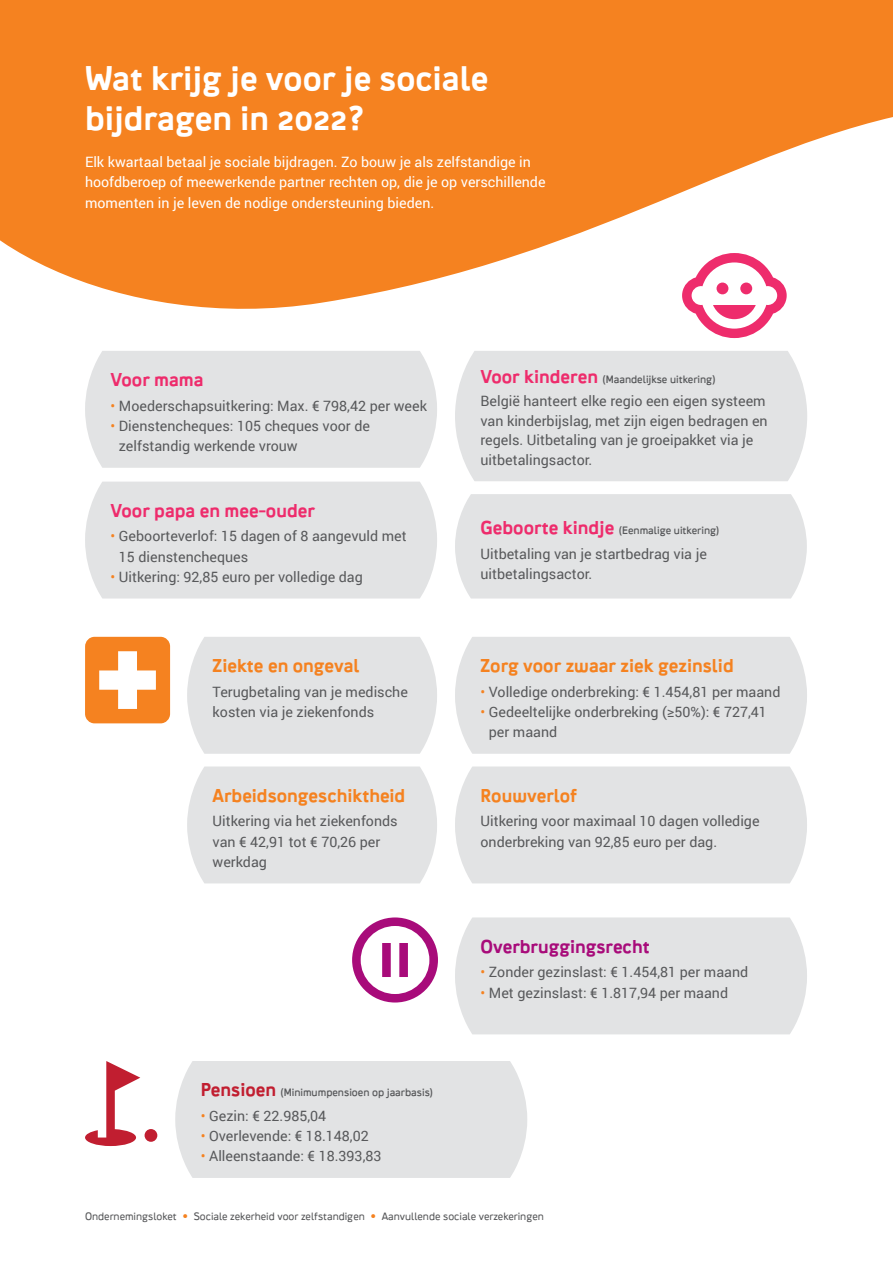
<style>
.page{position:relative;width:893px;height:1263px;background:#fff}
.page>*{position:absolute;margin:0;border:0;box-sizing:border-box;transform-origin:0 0}
.t1{font:33px/39.6px "Crank 8 Plus Two";color:#fff}
.t2{font:18px "Crank 8 Plus Two";color:#f58220}
.t3{font:18px "Crank 8 Plus Two";color:#ee2c6c}
.t4{font:18px "Crank 8 Plus Two";color:#a80b7a}
.t5{font:14.25px/20.2px "Roboto";color:#58595b}
.t6{font:14.25px/20.2px "Roboto";color:#fff}
.t7{font:10.5px "Crank 8";color:#58595b}
.t8{font:10.5px "Crank 8 Minus One";color:#58595b}
.s1{color:#f58220}
.s2{font-family:"Crank 8 Plus Two";font-size:18px;color:#c11e30}
.s3{font-family:"Crank 8 Plus Two";font-size:18px;color:#ee2c6c}
.s4{font-size:19.5px;color:#f58220}
</style>
<div class="page">
<svg style="left:0;top:0;width:893px;height:309px;fill:#f58220"></svg>
<div style="left:85px;top:351px;width:352px;height:117px;background:#e2e3e4"></div>
<div style="left:187px;top:637px;width:250px;height:117px;background:#e2e3e4"></div>
<div style="left:455px;top:637px;width:352px;height:117px;background:#e2e3e4"></div>
<div style="left:455px;top:917px;width:352px;height:117px;background:#e2e3e4"></div>
<div style="left:175px;top:1061px;width:352px;height:117px;background:#e2e3e4"></div>
<div style="left:187px;top:766px;width:250px;height:117px;background:#e2e3e4"></div>
<div style="left:455px;top:766px;width:352px;height:117px;background:#e2e3e4"></div>
<div style="left:85px;top:482px;width:352px;height:116px;background:#e2e3e4"></div>
<div style="left:455px;top:351px;width:352px;height:130px;background:#e2e3e4"></div>
<div style="left:455px;top:494px;width:352px;height:104px;background:#e2e3e4"></div>
<svg style="left:682px;top:253px;width:105px;height:85px"></svg>
<svg style="left:85px;top:637px;width:85px;height:86px"></svg>
<svg style="left:352px;top:917px;width:86px;height:85px"></svg>
<div style="left:145px;top:1129px;width:12px;height:13px;background:#c11e30;border-radius:50%"></div>
<svg style="left:85px;top:1061px;width:55px;height:85px"></svg>
<h1 class="t1" style="left:85px;top:58px;width:405px">Wat krijg je voor je sociale bijdragen in 2022?</h1>
<p class="t6" style="left:85px;top:151px;width:462px">Elk kwartaal betaal je sociale bijdragen. Zo bouw je als zelfstandige in hoofdberoep of meewerkende partner rechten op, die je op verschillende momenten in je leven de nodige ondersteuning bieden.</p>
<p class="t3" style="left:111px;top:368px;width:94px">Voor mama</p>
<p class="t5" style="left:111px;top:395px;width:318px"><span class="s1">•</span> Moederschapsuitkering: Max. € 798,42 per week</p>
<p class="t5" style="left:119px;top:415px;width:253px;text-indent:-8px"><span class="s1">•</span> Dienstencheques: 105 cheques voor de zelfstandig werkende vrouw</p>
<p class="t3" style="left:111px;top:499px;width:206px">Voor papa en mee-ouder</p>
<p class="t5" style="left:119px;top:526px;width:289px;text-indent:-8px"><span class="s1">•</span> Geboorteverlof: 15 dagen of 8 aangevuld met<br>15 dienstencheques</p>
<p class="t5" style="left:111px;top:566px;width:254px"><span class="s1">•</span> Uitkering: 92,85 euro per volledige dag</p>
<p class="t2" style="left:213px;top:654px;width:149px">Ziekte en ongeval</p>
<p class="t5" style="left:213px;top:681px;width:197px">Terugbetaling van je medische kosten via je ziekenfonds</p>
<p class="t2" style="left:213px;top:784px;width:194px">Arbeidsongeschiktheid</p>
<p class="t5" style="left:213px;top:811px;width:187px">Uitkering via het ziekenfonds van € 42,91 tot € 70,26 per werkdag</p>
<p class="t7" style="left:201px;top:1086px;width:234px"><span class="s2">Pensioen</span> (Minimumpensioen op jaarbasis)</p>
<p class="t5" style="left:201px;top:1105px;width:127px"><span class="s1">•</span> Gezin: € 22.985,04</p>
<p class="t5" style="left:201px;top:1125px;width:170px"><span class="s1">•</span> Overlevende: € 18.148,02</p>
<p class="t5" style="left:201px;top:1145px;width:182px"><span class="s1">•</span> Alleenstaande: € 18.393,83</p>
<p class="t7" style="left:480px;top:372px;width:237px"><span class="s3">Voor kinderen</span> (Maandelijkse uitkering)</p>
<p class="t5" style="left:480px;top:391px;width:289px;line-height:19.5px">België hanteert elke regio een eigen systeem van kinderbijslag, met zijn eigen bedragen en regels. Uitbetaling van je groeipakket via je uitbetalingsactor.</p>
<p class="t7" style="left:480px;top:524px;width:240px"><span class="s3">Geboorte kindje</span> (Eenmalige uitkering)</p>
<p class="t5" style="left:480px;top:543px;width:228px">Uitbetaling van je startbedrag via je uitbetalingsactor.</p>
<p class="t2" style="left:480px;top:654px;width:255px">Zorg voor zwaar ziek gezinslid</p>
<p class="t5" style="left:480px;top:681px;width:301px"><span class="s1">•</span> Volledige onderbreking: € 1.454,81 per maand</p>
<p class="t5" style="left:489px;top:701px;width:280px;text-indent:-8px"><span class="s1">•</span> Gedeeltelijke onderbreking (≥50%): € 727,41 per maand</p>
<p class="t2" style="left:480px;top:784px;width:98px">Rouwverlof</p>
<p class="t5" style="left:480px;top:811px;width:281px">Uitkering voor maximaal 10 dagen volledige onderbreking van 92,85 euro per dag.</p>
<p class="t4" style="left:480px;top:935px;width:171px">Overbruggingsrecht</p>
<p class="t5" style="left:480px;top:961px;width:269px"><span class="s1">•</span> Zonder gezinslast: € 1.454,81 per maand</p>
<p class="t5" style="left:480px;top:982px;width:249px"><span class="s1">•</span> Met gezinslast: € 1.817,94 per maand</p>
<p class="t8" style="left:85px;top:1210px;width:460px">Ondernemingsloket <span class="s4">•</span> Sociale zekerheid voor zelfstandigen <span class="s4">•</span> Aanvullende sociale verzekeringen</p>
</div>
